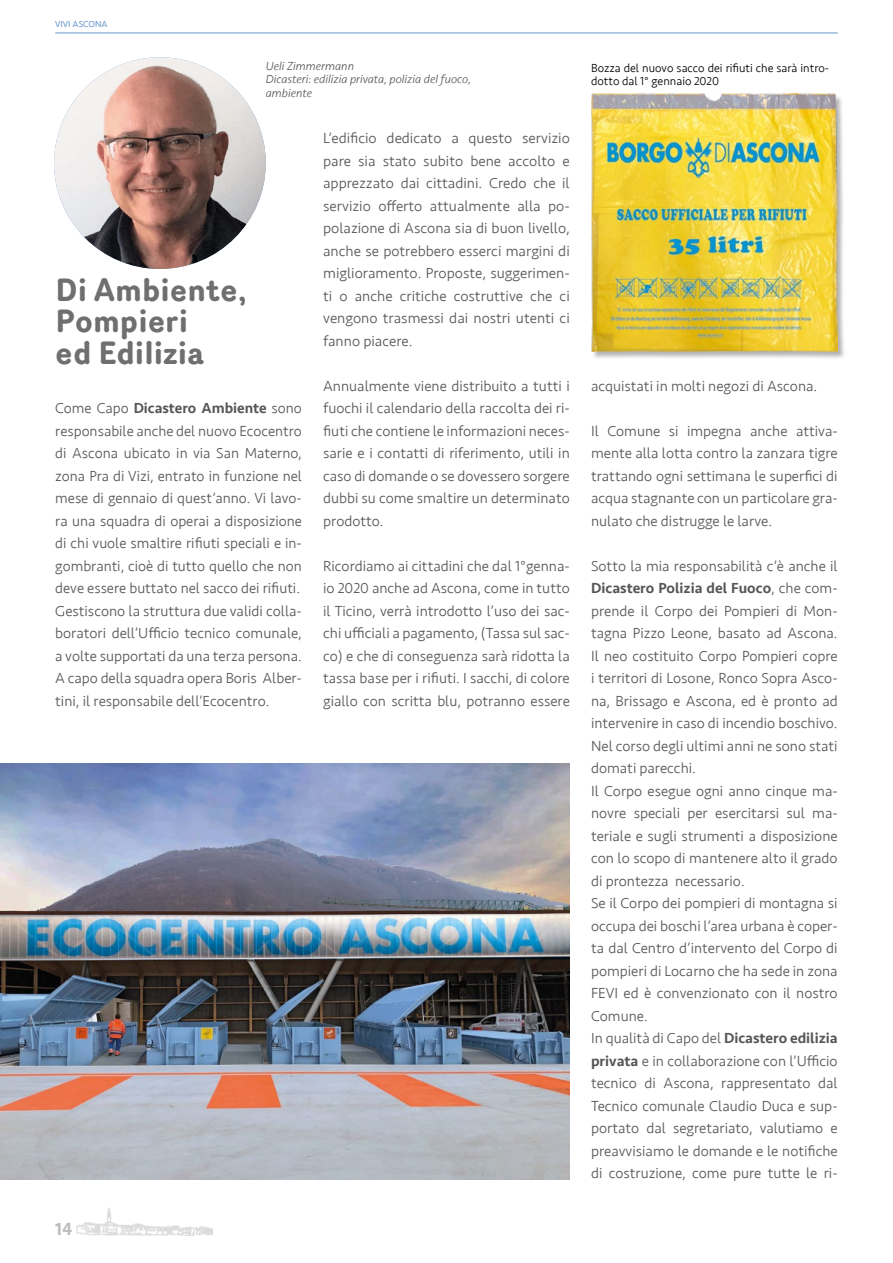
<style>
.page{position:relative;width:893px;height:1263px;background:#fff}
.page>*{position:absolute;margin:0;border:0;box-sizing:border-box;transform-origin:0 0}
.t1{font:700 31.5px/31.5px "Router";color:#706f6f}
.t2{font:500 18px "Seravek";color:#bcbcbc}
.t3{font:300 15px/22.5px "Seravek";color:#575756;text-align:justify}
.t4{font:italic 300 12px/13.5px "Seravek";color:#575756}
.t5{font:300 12px/13.5px "Seravek";color:#000}
.t6{font:9px "Seravek";color:#6798cc}
.s1{font-weight:500}
</style>
<div class="page">
<img style="left:76px;top:1208px;width:136px;height:27px">
<hr style="left:55px;top:33px;width:783px;height:1px;background:#6798cc">
<img style="left:54px;top:57px;width:212px;height:212px;border-radius:106px">
<div style="left:591px;top:94px;width:255px;height:266px;background:#000;opacity:.3"></div>
<img style="left:591px;top:94px;width:247px;height:258px">
<img style="left:0;top:763px;width:570px;height:416px">
<p class="t6" style="left:55px;top:17px;width:54px">VIVI ASCONA</p>
<p class="t4" style="left:266px;top:59px;width:207px">Ueli Zimmermann<br>Dicasteri: edilizia privata, polizia del fuoco, ambiente</p>
<h1 class="t1" style="left:55px;top:273px;width:193px">Di Ambiente,<br>Pompieri<br>ed Edilizia</h1>
<p class="t3" style="left:55px;top:397px;width:248px;text-align:left">Come Capo <span class="s1">Dicastero Ambiente</span> sono responsabile anche del nuovo Ecocentro di Ascona ubicato in via San Materno, zona Pra di Vizi, entrato in funzione nel mese di gennaio di quest’anno. Vi lavo&shy;ra una squadra di operai a disposizione di chi vuole smaltire rifiuti speciali e in&shy;gombranti, cioè di tutto quello che non deve essere buttato nel sacco dei rifiuti.<br>Gestiscono la struttura due validi colla&shy;boratori dell’Ufficio tecnico comunale, a volte supportati da una terza persona.<br>A capo della squadra opera Boris Alber&shy;tini, il responsabile dell’Ecocentro.</p>
<p class="t3" style="left:323px;top:127px;width:248px">L’edificio dedicato a questo servizio pare sia stato subito bene accolto e apprezzato dai cittadini. Credo che il servizio offerto attualmente alla po&shy;polazione di Ascona sia di buon livello, anche se potrebbero esserci margini di miglioramento. Proposte, suggerimen&shy;ti o anche critiche costruttive che ci vengono trasmessi dai nostri utenti ci fanno piacere.</p>
<p class="t3" style="left:323px;top:375px;width:248px">Annualmente viene distribuito a tutti i fuochi il calendario della raccolta dei ri&shy;fiuti che contiene le informazioni neces&shy;sarie e i contatti di riferimento, utili in caso di domande o se dovessero sorgere dubbi su come smaltire un determinato prodotto.</p>
<p class="t3" style="left:323px;top:555px;width:248px">Ricordiamo ai cittadini che dal 1°genna&shy;io 2020 anche ad Ascona, come in tutto il Ticino, verrà introdotto l’uso dei sac&shy;chi ufficiali a pagamento, (Tassa sul sac&shy;co) e che di conseguenza sarà ridotta la tassa base per i rifiuti. I sacchi, di colore giallo con scritta blu, potranno essere</p>
<p class="t2" style="left:55px;top:1218px;width:19px">14</p>
<p class="t5" style="left:591px;top:61px;width:240px">Bozza del nuovo sacco dei rifiuti che sarà intro&shy;dotto dal 1° gennaio 2020</p>
<p class="t3" style="left:591px;top:375px;width:228px">acquistati in molti negozi di Ascona.</p>
<p class="t3" style="left:591px;top:420px;width:248px">Il Comune si impegna anche attiva&shy;mente alla lotta contro la zanzara tigre trattando ogni settimana le superfici di acqua stagnante con un particolare gra&shy;nulato che distrugge le larve.</p>
<p class="t3" style="left:591px;top:555px;width:248px;text-align:left">Sotto la mia responsabilità c’è anche il <span class="s1">Dicastero Polizia del Fuoco</span>, che com&shy;prende il Corpo dei Pompieri di Mon&shy;tagna Pizzo Leone, basato ad Ascona.<br>Il neo costituito Corpo Pompieri copre i territori di Losone, Ronco Sopra Asco&shy;na, Brissago e Ascona, ed è pronto ad intervenire in caso di incendio boschivo.<br>Nel corso degli ultimi anni ne sono stati domati parecchi.<br>Il Corpo esegue ogni anno cinque ma&shy;novre speciali per esercitarsi sul ma&shy;teriale e sugli strumenti a disposizione con lo scopo di mantenere alto il grado di prontezza necessario.<br>Se il Corpo dei pompieri di montagna si occupa dei boschi l’area urbana è coper&shy;ta dal Centro d’intervento del Corpo di pompieri di Locarno che ha sede in zona FEVI ed è convenzionato con il nostro Comune.<br>In qualità di Capo del <span class="s1">Dicastero edilizia privata</span> e in collaborazione con l’Ufficio tecnico di Ascona, rappresentato dal Tecnico comunale Claudio Duca e sup&shy;portato dal segretariato, valutiamo e preavvisiamo le domande e le notifiche di costruzione, come pure tutte le ri-</p>
</div>
